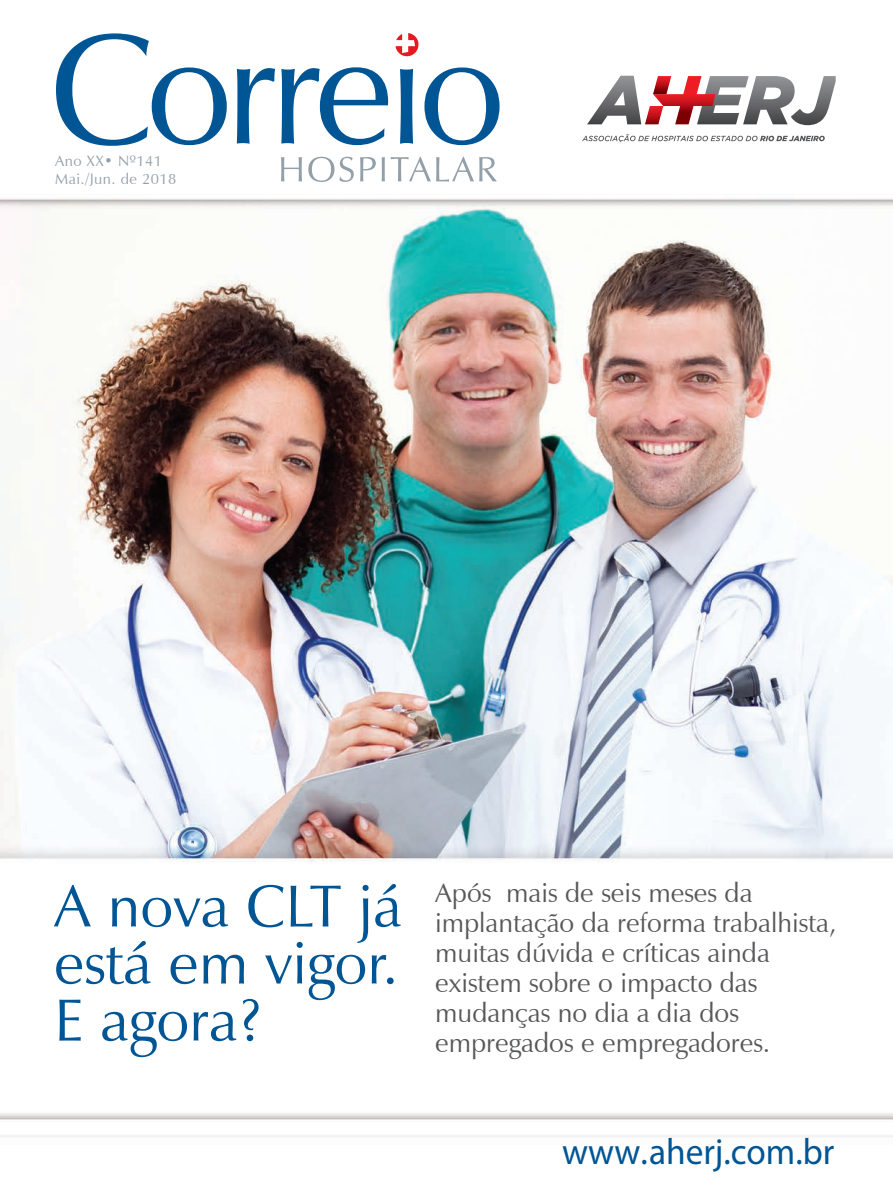
<style>
.page{position:relative;width:893px;height:1191px;background:#fff}
.page>*{position:absolute;margin:0;border:0;box-sizing:border-box;transform-origin:0 0}
.t1{font:60px/57px "Zapf Humanist 601 BT";color:#005595;text-align:justify}
.t2{font:36.75px "Myriad Pro";color:#005595;scale:.96 1}
.t3{font:27px/30px "Zapf Humanist 601 BT";color:#57585a}
.t4{font:15px/18px "Zapf Humanist 601 BT";letter-spacing:.03em;color:#94a0a9}
</style>
<div class="page">
<img style="left:0;top:41px;width:893px;height:1096px">
<div style="left:0;top:864px;width:893px;height:243px;background:#fff"></div>
<svg style="left:56px;top:33px;width:171px;height:113px"></svg>
<svg style="left:237px;top:68px;width:38px;height:76px"></svg>
<svg style="left:424px;top:67px;width:75px;height:78px"></svg>
<svg style="left:281px;top:157px;width:21px;height:24px"></svg>
<svg style="left:308px;top:157px;width:46px;height:25px"></svg>
<svg style="left:360px;top:157px;width:16px;height:24px"></svg>
<svg style="left:382px;top:157px;width:3px;height:24px"></svg>
<svg style="left:391px;top:157px;width:106px;height:24px"></svg>
<svg style="left:281px;top:33px;width:137px;height:112px"></svg>
<svg style="left:587px;top:76px;width:249px;height:49px"></svg>
<svg style="left:582px;top:134px;width:243px;height:8px"></svg>
<p class="t4" style="left:55px;top:152px;width:123px">Ano XX• Nº141<br>Mai./Jun. de 2018</p>
<h1 class="t1" style="left:54px;top:877px;width:349px">A nova CLT já está em vigor.<br>E agora?</h1>
<p class="t3" style="left:435px;top:878px;width:403px">Após mais de seis meses da implantação da reforma trabalhista, muitas dúvida e críticas ainda existem sobre o impacto das mudanças no dia a dia dos empregados e empregadores.</p>
<h2 class="t2" style="left:562px;top:1129px;width:285px">www.aherj.com.br</h2>
</div>
